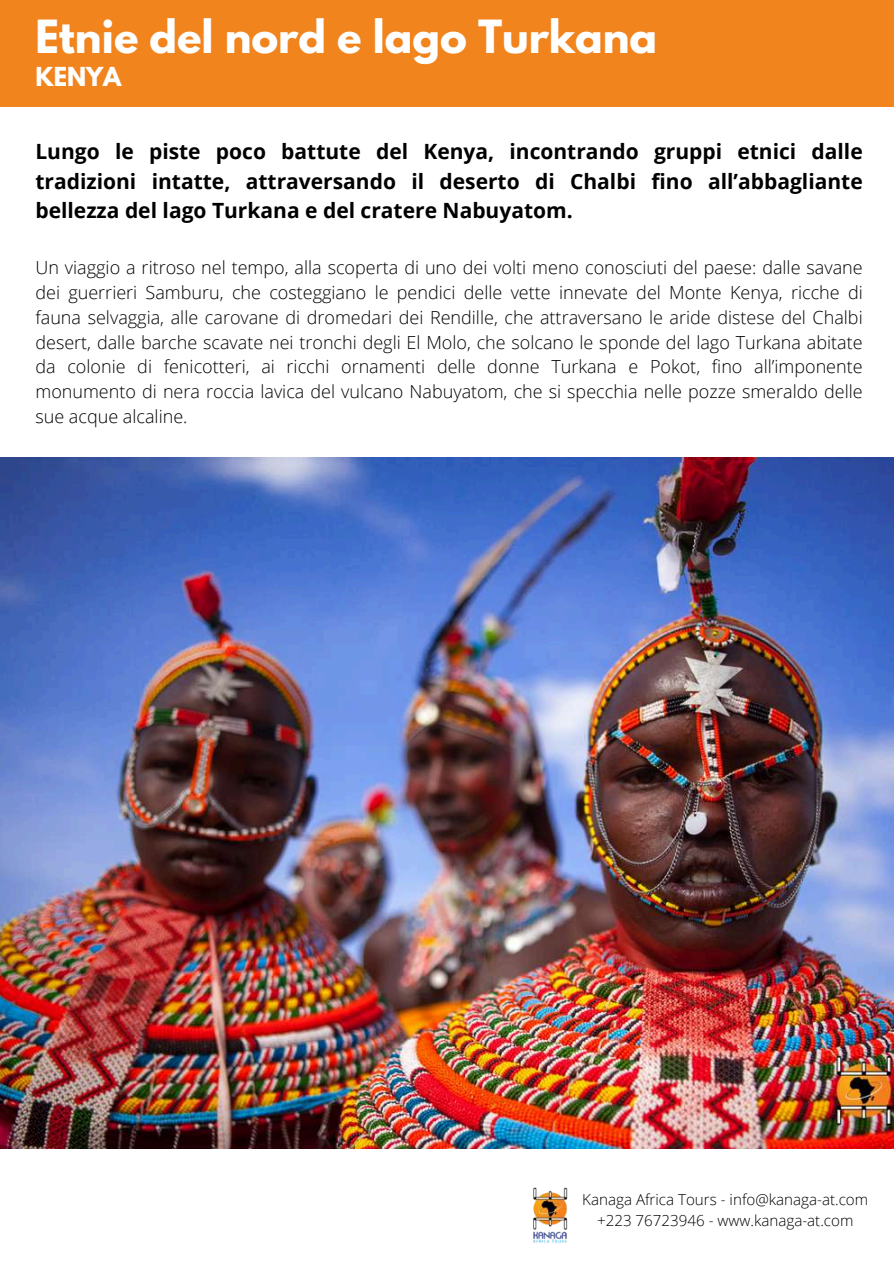
<style>
.page{position:relative;width:894px;height:1264px;background:#fff}
.page>*{position:absolute;margin:0;border:0;box-sizing:border-box;transform-origin:0 0}
.t1{font:700 40.5px "League Spartan";color:#fff}
.t2{font:700 23.1px "League Spartan";color:#fff}
.t3{font:700 21px/29.2px "Open Sans";color:#000;text-align:justify}
.t4{font:300 18px/24.8px "Open Sans";color:#000;text-align:justify}
.t5{font:300 15.15px/21px "Open Sans";color:#000;text-align:center}
</style>
<div class="page">
<img style="left:533px;top:1187px;width:35px;height:56px">
<div style="left:0;top:0;width:893px;height:106px;background:#f2841e"></div>
<img style="left:0;top:457px;width:893px;height:691px">
<h1 class="t1" style="left:35px;top:17px;width:623px">Etnie del nord e lago Turkana</h1>
<p class="t2" style="left:35px;top:66px;width:87px">KENYA</p>
<p class="t3" style="left:35px;top:137px;width:828px">Lungo le piste poco battute del Kenya, incontrando gruppi etnici dalle tradizioni intatte, attraversando il deserto di Chalbi fino all’abbagliante bellezza del lago Turkana e del cratere Nabuyatom.</p>
<p class="t4" style="left:35px;top:255px;width:828px">Un viaggio a ritroso nel tempo, alla scoperta di uno dei volti meno conosciuti del paese: dalle savane dei guerrieri Samburu, che costeggiano le pendici delle vette innevate del Monte Kenya, ricche di fauna selvaggia, alle carovane di dromedari dei Rendille, che attraversano le aride distese del Chalbi desert, dalle barche scavate nei tronchi degli El Molo, che solcano le sponde del lago Turkana abitate da colonie di fenicotteri, ai ricchi ornamenti delle donne Turkana e Pokot, fino all’imponente monumento di nera roccia lavica del vulcano Nabuyatom, che si specchia nelle pozze smeraldo delle sue acque alcaline.</p>
<p class="t5" style="left:582px;top:1188px;width:287px">Kanaga Africa Tours - info@kanaga-at.com +223 76723946 - www.kanaga-at.com</p>
</div>
